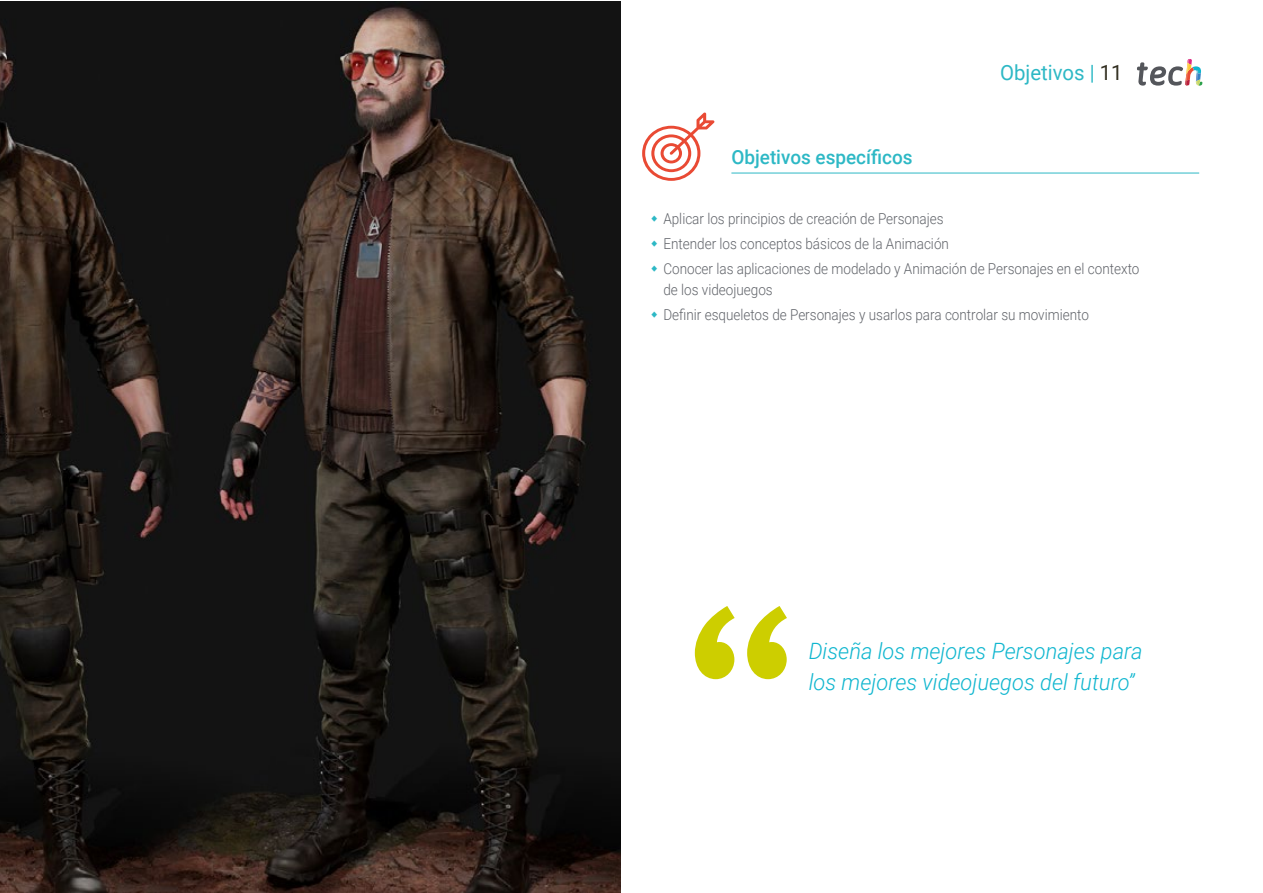
<style>
.page{position:relative;width:1263px;height:893px;background:#fff}
.page>*{position:absolute;margin:0;border:0;box-sizing:border-box;transform-origin:0 0}
.t1{font:italic 300 22.5px/31.5px "Roboto";color:#0fb6cf}
.t2{font:21px "Roboto";color:#2db8c5}
.t3{font:500 19.5px "Roboto";color:#2db8c5}
.t4{font:300 15px/25.2px "Roboto";color:#61646a;scale:.9 1}
.s1{color:#312e20}
</style>
<div class="page">
<hr style="left:731px;top:173px;width:468px;height:1px;background:#2db8c5">
<svg style="left:642px;top:112px;width:72px;height:69px"></svg>
<img style="left:0;top:1px;width:621px;height:892px">
<svg style="left:1137px;top:59px;width:65px;height:27px"></svg>
<svg style="left:695px;top:606px;width:92px;height:73px"></svg>
<h3 class="t3" style="left:731px;top:144px;width:183px">Objetivos específicos</h3>
<h2 class="t2" style="left:1000px;top:57px;width:124px">Objetivos | <span class="s1">11</span></h2>
<p class="t4" style="left:663px;top:205px;width:530px">Aplicar los principios de creación de Personajes<br>Entender los conceptos básicos de la Animación<br>Conocer las aplicaciones de modelado y Animación de Personajes en el contexto</p>
<p class="t4" style="left:663px;top:277px;width:474px">de los videojuegos<br>Definir esqueletos de Personajes y usarlos para controlar su movimiento</p>
<h1 class="t1" style="left:809px;top:634px;width:335px">Diseña los mejores Personajes para los mejores videojuegos del futuro”</h1>
</div>
